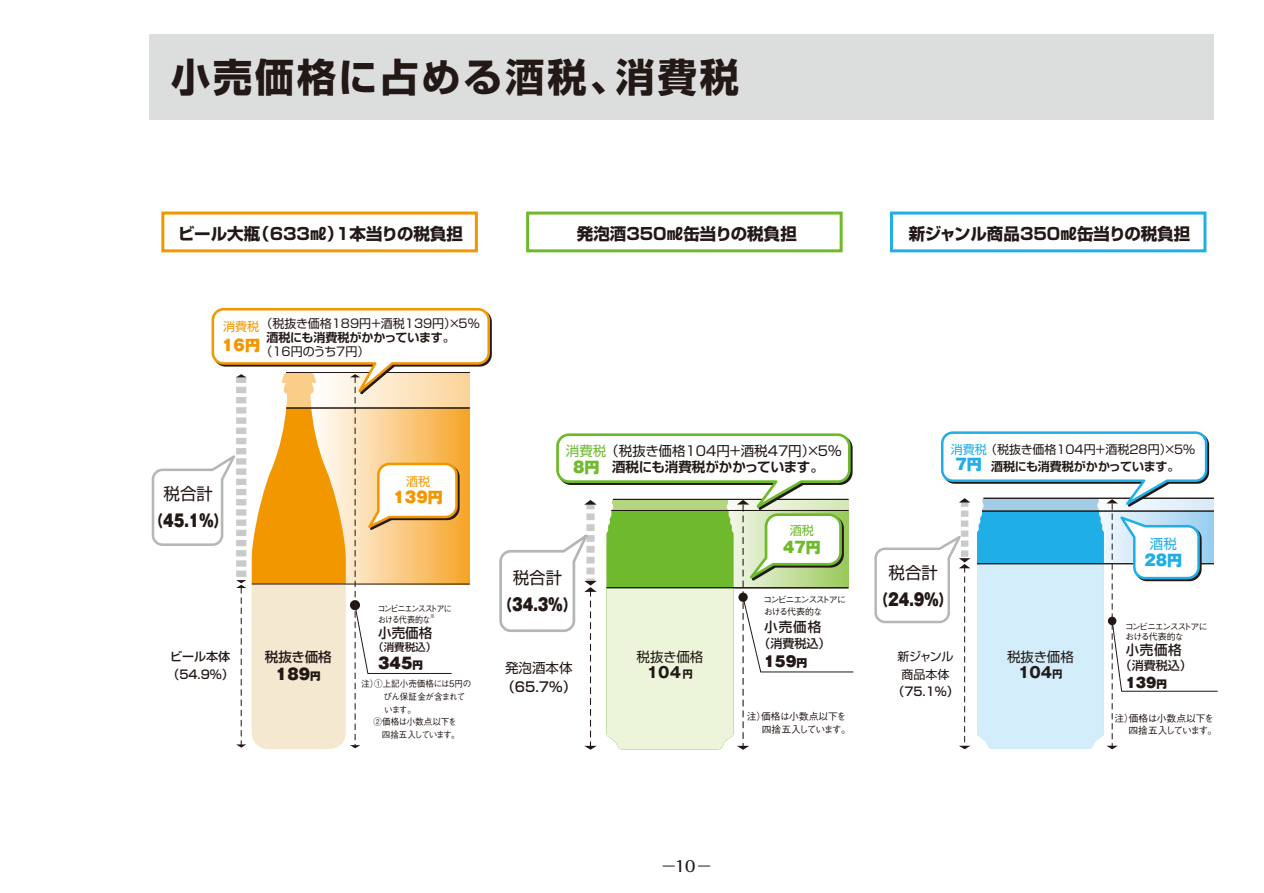
<style>
.page{position:relative;width:1264px;height:893px;background:#fff}
.page>*{position:absolute;margin:0;border:0;box-sizing:border-box;transform-origin:0 0}
.t1{font:700 39px "Shin Go Pro";letter-spacing:.075em;color:#221815}
.t2{font:700 16.5px "Shin Go Pro";color:#221815}
.t3{font:900 16.5px "Gothic MB101 Pro";color:#221815;scale:.85 1}
.t4{font:16.5px "Shin Go Pro";color:#221815}
.t5{font:900 15px "Gothic MB101 Pro";color:#221815}
.t6{font:700 15px "Gothic MB101 Pro";color:#221815}
.t7{font:900 15px "Gothic MB101 Pro";color:#f39700}
.t8{font:900 15px "Gothic MB101 Pro";color:#20aee6}
.t9{font:900 15px "Gothic MB101 Pro";color:#6fba2c}
.t10{font:500 15px "Folk Pro";color:#221815}
.t11{font:900 14.85px "Gothic MB101 Pro";color:#6fba2c}
.t12{font:900 14.25px "Gothic MB101 Pro";color:#221815}
.t13{font:13.5px "Shin Go Pro";color:#221815}
.t14{font:500 13.5px "Shin Go Pro";color:#221815}
.t15{font:700 13.5px "Shin Go Pro De";letter-spacing:-.01em;color:#221815}
.t16{font:900 13.5px "Gothic MB101 Pro";color:#221815}
.t17{font:13.5px "Shin Go Pro";color:#20aee6}
.t18{font:12.15px "Shin Go Pro";color:#6fba2c}
.t19{font:12px "Shin Go Pro";color:#221815}
.t20{font:700 12px "Shin Go Pro De";letter-spacing:-.01em;color:#221815}
.t21{font:500 12px/18px "Shin Go Pro";color:#221815}
.t22{font:12px/17.5px "Shin Go Pro";letter-spacing:-.035em;color:#221815;text-align:center}
.t23{font:12px "Shin Go Pro";color:#f39700}
.t24{font:500 10.5px "Shin Go Pro";color:#221815}
.t25{font:500 9.75px/13.5px "Gothic BBB Pro";letter-spacing:-.03em;color:#221815}
.t26{font:500 9px/12px "Gothic BBB Pro";letter-spacing:-.14em;color:#221815}
.t27{font:500 9px/10.5px "Gothic BBB Pro";letter-spacing:-.14em;color:#221815;scale:.9 1}
.t28{font:500 9px "Gothic BBB Pro";color:#221815}
.t29{font:500 9px "Gothic BBB Pro";letter-spacing:-.05em;color:#221815;scale:.95 1}
.t30{font:500 9px "Gothic BBB Pro";color:#221815;scale:.95 1}
.t31{font:500 9px "Gothic BBB Pro";letter-spacing:-.105em;color:#221815}
.t32{font:500 5.25px "Gothic BBB Pro";color:#221815;scale:.9 1}
.s1{font-size:10.5px}
.s2{color:#6fba2c}
.s3{font-size:10.8px}
.s4{color:#20aee6}
</style>
<div class="page">
<svg style="left:151px;top:307px;width:703px;height:442px"></svg>
<svg style="left:874px;top:431px;width:344px;height:318px"></svg>
<div style="left:161px;top:211px;width:317px;height:41px;border:3px solid #f39700"></div>
<div style="left:526px;top:211px;width:316px;height:41px;border:3px solid #6fba2c"></div>
<div style="left:889px;top:211px;width:317px;height:41px;border:3px solid #20aee6"></div>
<div style="left:149px;top:34px;width:1063px;height:85px;background:#dcdddd"></div>
<h1 class="t1" style="left:171px;top:46px;width:569px">小売価格に占める酒税、消費税</h1>
<h2 class="t2" style="left:178px;top:220px;width:286px">ビール大瓶（633㎖）1本当りの税負担</h2>
<p class="t19" style="left:260px;top:313px;width:221px">（税抜き価格189円＋酒税139円）×5％</p>
<p class="t20" style="left:266px;top:327px;width:190px">酒税にも消費税がかかっています。</p>
<p class="t19" style="left:260px;top:341px;width:110px">（16円のうち7円）</p>
<p class="t23" style="left:223px;top:316px;width:38px">消費税</p>
<p class="t7" style="left:222px;top:332px;width:39px">16円</p>
<h2 class="t2" style="left:576px;top:220px;width:221px">発泡酒350㎖缶当りの税負担</h2>
<h2 class="t4" style="left:163px;top:480px;width:51px">税合計</h2>
<h2 class="t3" style="left:149px;top:507px;width:94px">（45.1％）</h2>
<p class="t21" style="left:167px;top:646px;width:68px">ビール本体（54.9％）</p>
<p class="t23" style="left:406px;top:472px;width:25px">酒税</p>
<p class="t7" style="left:393px;top:484px;width:51px">139円</p>
<p class="t14" style="left:265px;top:646px;width:68px">税抜き価格</p>
<p class="t5" style="left:276px;top:662px;width:46px">189<span class="s1">円</span></p>
<p class="t27" style="left:377px;top:602px;width:84px">コンビニエンスストアにおける代表的な</p>
<p class="t32" style="left:430px;top:611px;width:7px">※</p>
<p class="t14" style="left:378px;top:621px;width:55px">小売価格</p>
<p class="t24" style="left:373px;top:638px;width:64px">（消費税込）</p>
<p class="t5" style="left:378px;top:650px;width:46px">345<span class="s1">円</span></p>
<p class="t28" style="left:361px;top:676px;width:112px">注）①上記小売価格には5円の</p>
<p class="t29" style="left:364px;top:689px;width:108px">　　 びん保証金が含まれて</p>
<p class="t31" style="left:364px;top:702px;width:53px">　　 います。</p>
<p class="t30" style="left:373px;top:714px;width:89px">②価格は小数点以下を</p>
<p class="t26" style="left:364px;top:727px;width:97px">　　四捨五入しています。</p>
<p class="t13" style="left:566px;top:439px;width:277px"><span class="s2">消費税</span>（税抜き価格104円＋酒税47円）×5％</p>
<p class="t9" style="left:573px;top:455px;width:28px">8円</p>
<p class="t15" style="left:612px;top:456px;width:213px">酒税にも消費税がかかっています。</p>
<h2 class="t4" style="left:512px;top:564px;width:51px">税合計</h2>
<h2 class="t3" style="left:498px;top:590px;width:94px">（34.3％）</h2>
<p class="t13" style="left:505px;top:656px;width:69px">発泡酒本体</p>
<p class="t14" style="left:501px;top:675px;width:76px">（65.7％）</p>
<p class="t13" style="left:636px;top:645px;width:68px">税抜き価格</p>
<p class="t6" style="left:647px;top:660px;width:48px">104<span class="s1">円</span></p>
<p class="t18" style="left:789px;top:520px;width:26px">酒税</p>
<p class="t11" style="left:783px;top:534px;width:39px">47円</p>
<p class="t26" style="left:763px;top:593px;width:84px">コンビニエンスストアにおける代表的な</p>
<p class="t14" style="left:764px;top:615px;width:59px">小売価格</p>
<p class="t21" style="left:758px;top:633px;width:73px">（消費税込）</p>
<p class="t12" style="left:764px;top:650px;width:45px">159<span class="s3">円</span></p>
<p class="t25" style="left:761px;top:708px;width:90px;text-indent:-15px">注）価格は小数点以下を四捨五入しています。</p>
<h2 class="t2" style="left:908px;top:220px;width:283px">新ジャンル商品350㎖缶当りの税負担</h2>
<p class="t19" style="left:950px;top:439px;width:246px"><span class="s4">消費税</span>（税抜き価格104円＋酒税28円）×5％</p>
<p class="t8" style="left:955px;top:451px;width:28px">7円</p>
<p class="t20" style="left:990px;top:456px;width:190px">酒税にも消費税がかかっています。</p>
<h2 class="t4" style="left:888px;top:559px;width:51px">税合計</h2>
<h2 class="t3" style="left:873px;top:585px;width:94px">（24.9％）</h2>
<p class="t22" style="left:897px;top:646px;width:57px">新ジャンル商品本体</p>
<p class="t21" style="left:892px;top:681px;width:68px">（75.1％）</p>
<p class="t13" style="left:1006px;top:645px;width:68px">税抜き価格</p>
<p class="t6" style="left:1017px;top:660px;width:46px">104<span class="s1">円</span></p>
<p class="t17" style="left:1149px;top:533px;width:28px">酒税</p>
<p class="t8" style="left:1144px;top:547px;width:39px">28円</p>
<p class="t26" style="left:1124px;top:620px;width:84px;line-height:10.5px">コンビニエンスストアにおける代表的な</p>
<p class="t14" style="left:1125px;top:639px;width:58px">小売価格</p>
<p class="t21" style="left:1119px;top:655px;width:73px">（消費税込）</p>
<p class="t16" style="left:1125px;top:671px;width:43px">139<span class="s1">円</span></p>
<p class="t25" style="left:1128px;top:710px;width:90px;line-height:12.5px;text-indent:-14px">注）価格は小数点以下を四捨五入しています。</p>
<p class="t10" style="left:674px;top:853px;width:22px">10</p>
</div>
